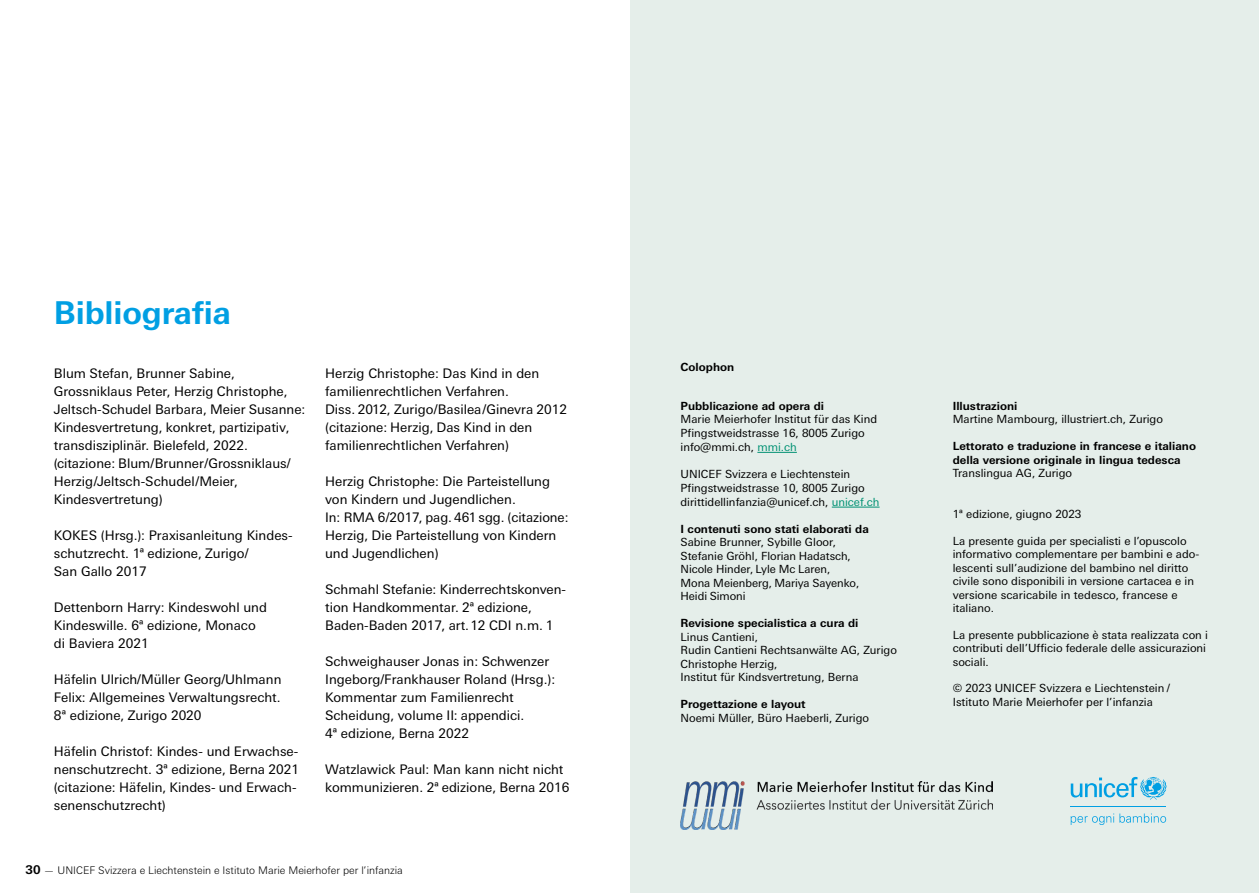
<style>
.page{position:relative;width:1259px;height:893px;background:#fff}
.page>*{position:absolute;margin:0;border:0;box-sizing:border-box;transform-origin:0 0}
.t1{font:700 31.5px "Univers Next Pro";letter-spacing:-.005em;color:#009fe3}
.t2{font:13.2px/18px "Univers Next Pro";color:#000}
.t3{font:11.25px/13.5px "Univers Next Pro";color:#000}
.t4{font:700 11.25px/13.5px "Univers Next Pro";color:#000}
.t5{font:300 10.5px "Univers Next Pro";color:#000}
.s1{font-weight:700;font-size:12px}
.s2{color:#009173}
</style>
<div class="page">
<div style="left:630px;top:0;width:629px;height:893px;background:#e5eeea"></div>
<hr style="left:757px;top:452px;width:40px;height:1px;background:#009173">
<hr style="left:832px;top:507px;width:47px;height:1px;background:#009173">
<img style="left:680px;top:782px;width:312px;height:47px">
<svg style="left:1070px;top:777px;width:96px;height:23px"></svg>
<hr style="left:1070px;top:807px;width:95px;height:1px;background:#009fe3">
<svg style="left:1070px;top:813px;width:96px;height:12px"></svg>
<h1 class="t1" style="left:54px;top:294px;width:179px">Bibliografia</h1>
<p class="t2" style="left:54px;top:364px;width:253px">Blum Stefan, Brunner Sabine, Grossniklaus Peter, Herzig Christophe, Jeltsch-Schudel Barbara, Meier Susanne:<br>Kindesvertretung, konkret, partizipativ, transdisziplinär. Bielefeld, 2022. (citazione: Blum/Brunner/Grossniklaus/ Herzig/Jeltsch-Schudel/Meier, Kindesvertretung)</p>
<p class="t2" style="left:54px;top:526px;width:240px">KOKES (Hrsg.): Praxisanleitung Kindes&shy;schutzrecht. 1ª edizione, Zurigo/<br>San Gallo 2017</p>
<p class="t2" style="left:54px;top:598px;width:215px">Dettenborn Harry: Kindeswohl und<br>Kindeswille. 6ª edizione, Monaco di Baviera 2021</p>
<p class="t2" style="left:54px;top:670px;width:229px;text-align:justify">Häfelin Ulrich/Müller Georg/Uhlmann Felix: Allgemeines Verwaltungsrecht.<br>8ª edizione, Zurigo 2020</p>
<p class="t2" style="left:54px;top:742px;width:247px">Häfelin Christof: Kindes- und Erwachse&shy;nenschutzrecht. 3ª edizione, Berna 2021 (citazione: Häfelin, Kindes- und Erwach&shy;senenschutzrecht)</p>
<p class="t2" style="left:325px;top:364px;width:243px">Herzig Christophe: Das Kind in den familienrechtlichen Verfahren.<br>Diss. 2012, Zurigo/Basilea/Ginevra 2012 (citazione: Herzig, Das Kind in den familienrechtlichen Verfahren)</p>
<p class="t2" style="left:325px;top:472px;width:245px">Herzig Christophe: Die Parteistellung von Kindern und Jugendlichen.<br>In: RMA 6/2017, pag. 461 sgg. (citazione:<br>Herzig, Die Parteistellung von Kindern und Jugendlichen)</p>
<p class="t2" style="left:325px;top:580px;width:242px">Schmahl Stefanie: Kinderrechtskonven&shy;tion Handkommentar. 2ª edizione,<br>Baden-Baden 2017, art. 12 CDI n.m. 1</p>
<p class="t2" style="left:325px;top:652px;width:232px">Schweighauser Jonas in: Schwenzer<br>Ingeborg/Frankhauser Roland (Hrsg.):<br>Kommentar zum Familienrecht<br>Scheidung, volume II: appendici.<br>4ª edizione, Berna 2022</p>
<p class="t2" style="left:325px;top:760px;width:246px">Watzlawick Paul: Man kann nicht nicht kommunizieren. 2ª edizione, Berna 2016</p>
<p class="t5" style="left:26px;top:864px;width:379px"><span class="s1">30</span> — UNICEF Svizzera e Liechtenstein e Istituto Marie Meierhofer per l’infanzia</p>
<p class="t4" style="left:680px;top:360px;width:55px">Colophon</p>
<p class="t4" style="left:680px;top:399px;width:145px">Pubblicazione ad opera di</p>
<p class="t3" style="left:680px;top:412px;width:198px;line-height:14px">Marie Meierhofer Institut für das Kind<br>Pfingstweidstrasse 16, 8005 Zurigo info@mmi.ch, <span class="s2">mmi.ch</span></p>
<p class="t3" style="left:680px;top:467px;width:200px;line-height:14px">UNICEF Svizzera e Liechtenstein<br>Pfingstweidstrasse 10, 8005 Zurigo dirittidellinfanzia@unicef.ch, <span class="s2">unicef.ch</span></p>
<p class="t4" style="left:680px;top:522px;width:190px">I contenuti sono stati elaborati da</p>
<p class="t3" style="left:680px;top:536px;width:180px">Sabine Brunner, Sybille Gloor,<br>Stefanie Gröhl, Florian Hadatsch,<br>Nicole Hinder, Lyle Mc Laren,<br>Mona Meienberg, Mariya Sayenko,<br>Heidi Simoni</p>
<p class="t4" style="left:680px;top:617px;width:179px">Revisione specialistica a cura di</p>
<p class="t3" style="left:680px;top:630px;width:218px">Linus Cantieni,<br>Rudin Cantieni Rechtsanwälte AG, Zurigo<br>Christophe Herzig,<br>Institut für Kindsvertretung, Berna</p>
<p class="t4" style="left:680px;top:698px;width:126px">Progettazione e layout</p>
<p class="t3" style="left:680px;top:711px;width:190px">Noemi Müller, Büro Haeberli, Zurigo</p>
<p class="t4" style="left:952px;top:399px;width:66px">Illustrazioni</p>
<p class="t3" style="left:952px;top:413px;width:212px">Martine Mambourg, illustriert.ch, Zurigo</p>
<p class="t4" style="left:952px;top:440px;width:245px">Lettorato e traduzione in francese e italiano della versione originale in lingua tedesca</p>
<p class="t3" style="left:952px;top:467px;width:121px">Translingua AG, Zurigo</p>
<p class="t3" style="left:952px;top:507px;width:130px">1ª edizione, giugno 2023</p>
<p class="t3" style="left:952px;top:534px;width:248px">La presente guida per specialisti e l’opuscolo informativo complementare per bambini e ado&shy;lescenti sull’audizione del bambino nel diritto civile sono disponibili in versione cartacea e in versione scaricabile in tedesco, francese e italiano.</p>
<p class="t3" style="left:952px;top:628px;width:257px">La presente pubblicazione è stata realizzata con i contributi dell’Ufficio federale delle assicurazioni sociali.</p>
<p class="t3" style="left:952px;top:681px;width:219px">© 2023 UNICEF Svizzera e Liechtenstein /<br>Istituto Marie Meierhofer per l’infanzia</p>
</div>
